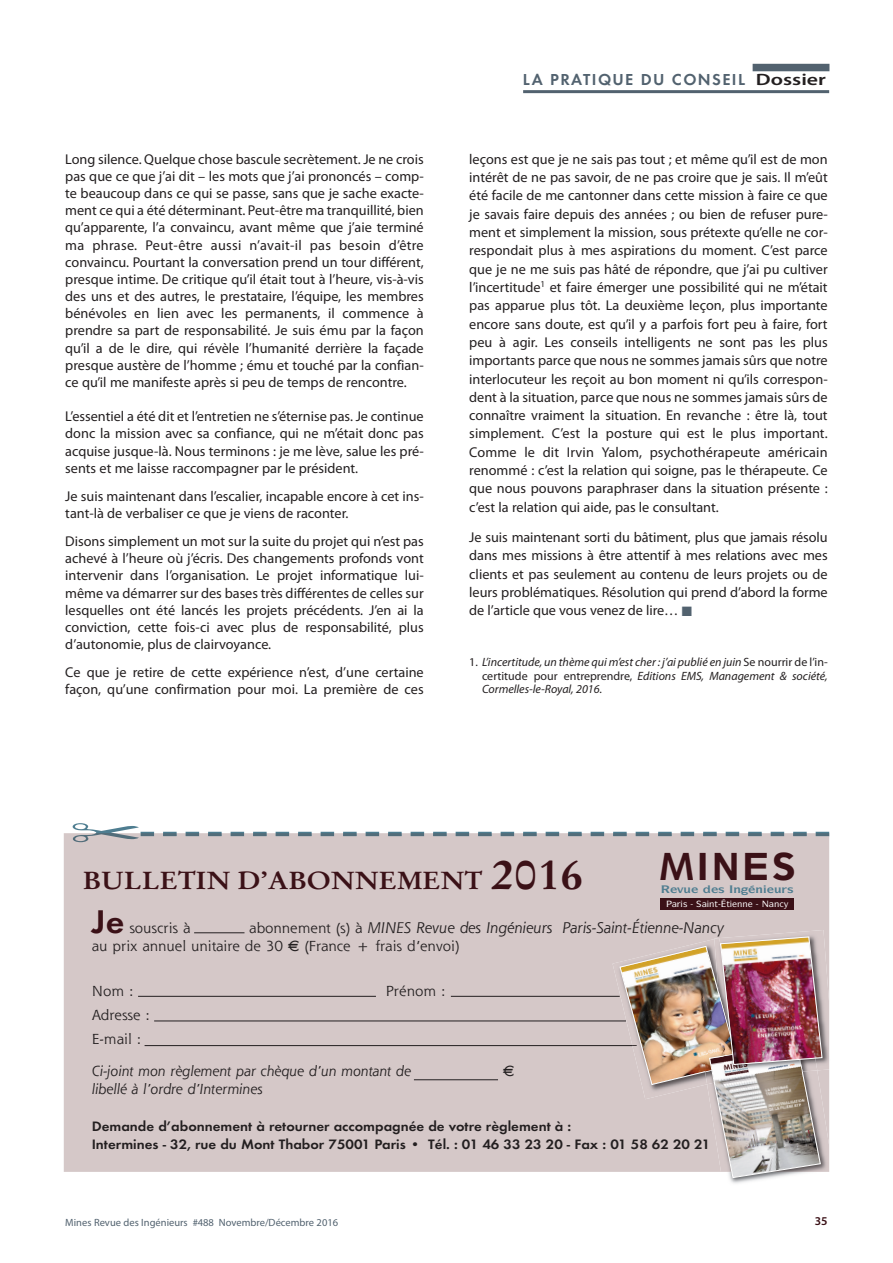
<style>
.page{position:relative;width:893px;height:1263px;background:#fff}
.page>*{position:absolute;margin:0;border:0;box-sizing:border-box;transform-origin:0 0}
.t1{font:38.7px "Spartan Heavy Classified";color:#3b1117;scale:.93 1}
.t2{font:600 34.05px "Futura T";color:#3b1117;scale:1.06 1}
.t3{font:700 24.6px "Stempel Garamond";color:#3b1117;scale:1.1 1}
.t4{font:600 16.5px "Futura T";letter-spacing:.085em;color:#52626f}
.t5{font:italic 15px "Shannon";color:#231f20;scale:1.06 1}
.t6{font:14.25px/17.1px "Myriad Pro";color:#231f20;text-align:justify}
.t7{font:600 14.25px/18.5px "Futura T";color:#231f20;scale:1.06 1}
.t8{font:14.25px/24.2px "Shannon";color:#231f20;scale:1.06 1}
.t9{font:italic 14.25px "Shannon";color:#231f20;scale:1.06 1}
.t10{font:14.25px "Euro Quartet";color:#231f20;scale:1.06 1}
.t11{font:italic 12px/13.2px "Myriad Pro";color:#231f20;text-align:justify}
.t12{font:600 12px "Myriad Pro";color:#3b1117}
.t13{font:10.5px "Myriad Pro";color:#52626f}
.t14{font:700 10.35px "Itc Symbol";color:#4e7d90;scale:1.22 1}
.t15{font:500 8.55px "Itc Symbol";color:#fff;scale:1.09 1}
.s1{font-family:"Myriad Pro";color:#231f20}
.s2{color:#52626f}
.s3{font-style:normal}
.s4{font-size:42px}
.s5{font-style:normal;font-size:14.25px}
.s6{font-family:"Euro Quartet"}
</style>
<div class="page">
<div style="left:753px;top:64px;width:76px;height:7px;background:#52626f"></div>
<hr style="left:523px;top:90px;width:306px;height:3px;background:#52626f">
<div style="left:64px;top:833px;width:765px;height:339px;background:#d5c8c8"></div>
<div style="left:660px;top:898px;width:134px;height:12px;background:#3b1117"></div>
<hr style="left:138px;top:996px;width:238px;height:1px;background:#231f20">
<hr style="left:451px;top:996px;width:169px;height:1px;background:#231f20">
<hr style="left:154px;top:1021px;width:472px;height:1px;background:#231f20">
<hr style="left:145px;top:1045px;width:492px;height:1px;background:#231f20">
<hr style="left:414px;top:1079px;width:84px;height:1px;background:#231f20">
<hr style="left:194px;top:932px;width:50px;height:1px;background:#231f20">
<img style="left:612px;top:939px;width:7px;height:160px">
<img style="left:729px;top:1146px;width:101px;height:38px">
<img style="left:823px;top:1070px;width:6px;height:102px">
<img style="left:829px;top:1004px;width:1px;height:65px">
<img style="left:719px;top:930px;width:110px;height:140px">
<img style="left:619px;top:936px;width:204px;height:242px">
<svg style="left:782px;top:887px;width:5px;height:6px"></svg>
<svg style="left:73px;top:831px;width:756px;height:11px;background:#b9babd"></svg>
<svg style="left:662px;top:885px;width:112px;height:13px"></svg>
<p class="t6" style="left:65px;top:151px;width:360px">Long silence. Quelque chose bascule secrètement. Je ne crois pas que ce que j’ai dit – les mots que j’ai prononcés – comp&shy;te beaucoup dans ce qui se passe, sans que je sache exacte&shy;ment ce qui a été déterminant. Peut-être ma tranquillité, bien qu’apparente, l’a convaincu, avant même que j’aie terminé ma phrase. Peut-être aussi n’avait-il pas besoin d’être convaincu. Pourtant la conversation prend un tour différent, presque intime. De critique qu’il était tout à l’heure, vis-à-vis des uns et des autres, le prestataire, l’équipe, les membres bénévoles en lien avec les permanents, il commence à prendre sa part de responsabilité. Je suis ému par la façon qu’il a de le dire, qui révèle l’humanité derrière la façade presque austère de l’homme ; ému et touché par la confian&shy;ce qu’il me manifeste après si peu de temps de rencontre.</p>
<p class="t6" style="left:65px;top:409px;width:360px">L’essentiel a été dit et l’entretien ne s’éternise pas. Je continue donc la mission avec sa confiance, qui ne m’était donc pas acquise jusque-là. Nous terminons : je me lève, salue les pré&shy;sents et me laisse raccompagner par le président.</p>
<p class="t6" style="left:65px;top:489px;width:360px">Je suis maintenant dans l’escalier, incapable encore à cet ins&shy;tant-là de verbaliser ce que je viens de raconter.</p>
<p class="t6" style="left:65px;top:534px;width:360px">Disons simplement un mot sur la suite du projet qui n’est pas achevé à l’heure où j’écris. Des changements profonds vont intervenir dans l’organisation. Le projet informatique lui&shy;même va démarrer sur des bases très différentes de celles sur lesquelles ont été lancés les projets précédents. J’en ai la conviction, cette fois-ci avec plus de responsabilité, plus d’autonomie, plus de clairvoyance.</p>
<p class="t6" style="left:65px;top:665px;width:360px">Ce que je retire de cette expérience n’est, d’une certaine façon, qu’une confirmation pour moi. La première de ces</p>
<p class="t4" style="left:523px;top:70px;width:305px">LA PRATIQUE DU CONSEIL <span class="s1">Dossier</span></p>
<p class="t6" style="left:469px;top:151px;width:360px;line-height:18.3px">leçons est que je ne sais pas tout ; et même qu’il est de mon intérêt de ne pas savoir, de ne pas croire que je sais. Il m’eût été facile de me cantonner dans cette mission à faire ce que je savais faire depuis des années ; ou bien de refuser pure&shy;ment et simplement la mission, sous prétexte qu’elle ne cor&shy;respondait plus à mes aspirations du moment. C’est parce que je ne me suis pas hâté de répondre, que j’ai pu cultiver l’incertitude<sup>1</sup> et faire émerger une possibilité qui ne m’était pas apparue plus tôt. La deuxième leçon, plus importante encore sans doute, est qu’il y a parfois fort peu à faire, fort peu à agir. Les conseils intelligents ne sont pas les plus importants parce que nous ne sommes jamais sûrs que notre interlocuteur les reçoit au bon moment ni qu’ils correspon&shy;dent à la situation, parce que nous ne sommes jamais sûrs de connaître vraiment la situation. En revanche : être là, tout simplement. C’est la posture qui est le plus important.<br>Comme le dit Irvin Yalom, psychothérapeute américain renommé : c’est la relation qui soigne, pas le thérapeute. Ce que nous pouvons paraphraser dans la situation présente : c’est la relation qui aide, pas le consultant.</p>
<p class="t6" style="left:469px;top:529px;width:360px;line-height:18.3px">Je suis maintenant sorti du bâtiment, plus que jamais résolu dans mes missions à être attentif à mes relations avec mes clients et pas seulement au contenu de leurs projets ou de leurs problématiques. Résolution qui prend d’abord la forme de l’article que vous venez de lire… <span class="s2">■</span></p>
<p class="t11" style="left:482px;top:657px;width:347px;text-indent:-13px"><span class="s3">1.</span> L’incertitude, un thème qui m’est cher : j’ai publié en juin <span class="s3">Se nourrir de l’in&shy;certitude pour entreprendre,</span> Editions EMS, Management &amp; société, Cormelles-le-Royal, 2016.</p>
<h1 class="t1" style="left:659px;top:844px;width:150px">MINES</h1>
<p class="t14" style="left:756px;top:885px;width:32px">■ ◆▲</p>
<p class="t15" style="left:709px;top:900px;width:37px">■▼ ▼ ■■</p>
<p class="t15" style="left:774px;top:900px;width:6px">■</p>
<h3 class="t3" style="left:83px;top:869px;width:456px">BULLETIN D’ABONNEMENT <span class="s4">2016</span></h3>
<h2 class="t2" style="left:92px;top:901px;width:32px">Je</h2>
<p class="t8" style="left:129px;top:917px;width:59px">souscris à</p>
<p class="t5" style="left:249px;top:922px;width:450px"><span class="s5">abonnement (s) à</span> MINES Revue des Ingénieurs Paris-Saint-Étienne-Nancy</p>
<p class="t8" style="left:92px;top:935px;width:348px">au prix annuel unitaire de 30 <span class="s6">e</span> (France + frais d’envoi)</p>
<p class="t8" style="left:92px;top:981px;width:41px">Nom :</p>
<p class="t8" style="left:386px;top:981px;width:58px">Prénom :</p>
<p class="t8" style="left:92px;top:1005px;width:56px">Adresse :<br>E-mail :</p>
<p class="t9" style="left:92px;top:1065px;width:303px">Ci-joint mon règlement par chèque d’un montant de</p>
<p class="t10" style="left:503px;top:1064px;width:12px">e</p>
<p class="t9" style="left:92px;top:1084px;width:163px">libellé à l’ordre d’Intermines</p>
<p class="t7" style="left:92px;top:1117px;width:585px">Demande d’abonnement à retourner accompagnée de votre règlement à :<br>Intermines - 32, rue du Mont Thabor 75001 Paris • Tél. : 01 46 33 23 20 - Fax : 01 58 62 20 21</p>
<p class="t13" style="left:65px;top:1218px;width:274px">Mines Revue des Ingénieurs #488 Novembre/Décembre 2016</p>
<p class="t12" style="left:815px;top:1217px;width:14px">35</p>
</div>
